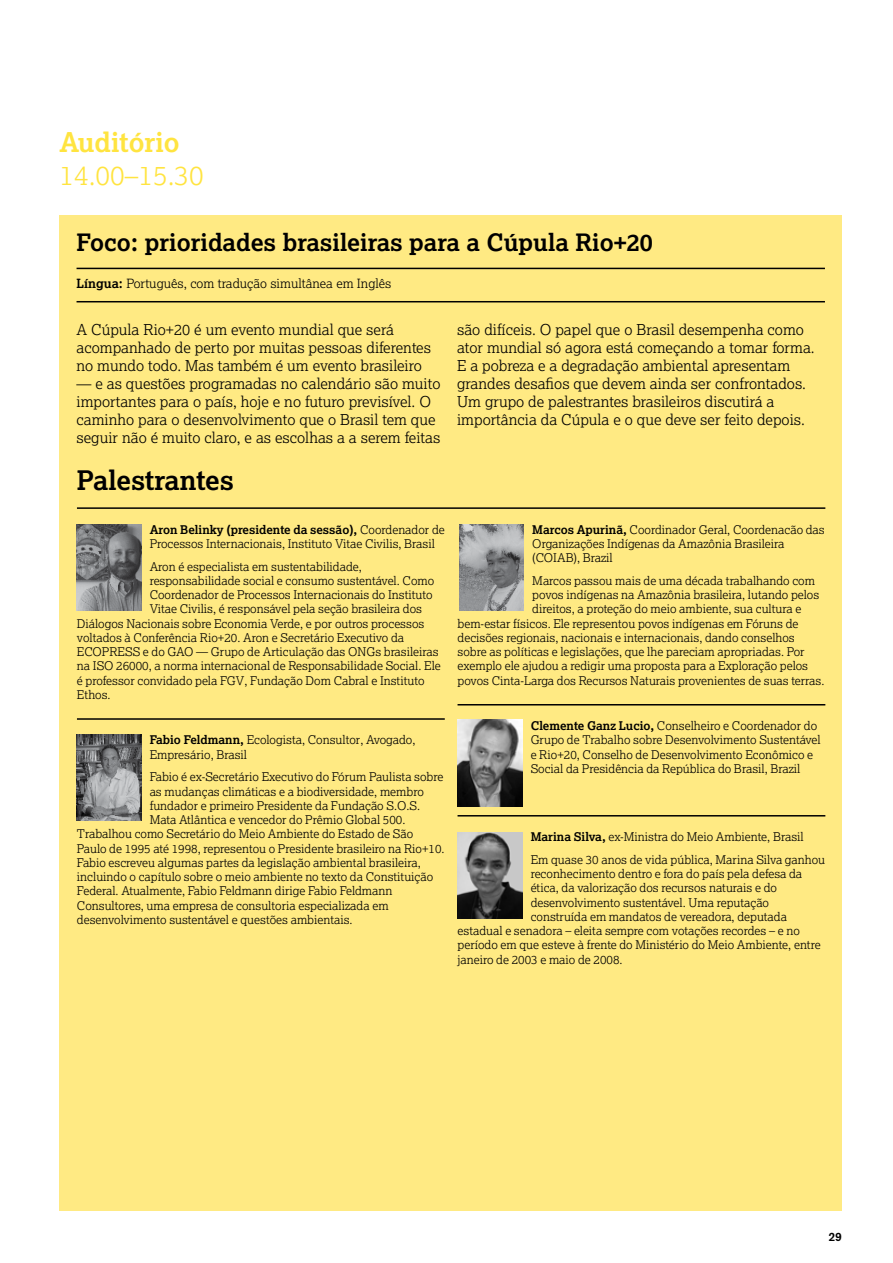
<style>
.page{position:relative;width:893px;height:1263px;background:#fff}
.page>*{position:absolute;margin:0;border:0;box-sizing:border-box;transform-origin:0 0}
.t1{font:700 27px "Lexia";color:#000}
.t2{font:300 27px "Lexia";color:#ffe440}
.t3{font:700 27px "Lexia";color:#ffe440}
.t4{font:700 24px "Lexia";color:#000}
.t5{font:300 15px/18px "Lexia";color:#000}
.t6{font:300 12.75px "Lexia";color:#000}
.t7{font:300 12px/14.2px "Lexia";color:#000}
.t8{font:500 12px "Akzidenz Grotesk BE";color:#000}
.s1{font-weight:700}
</style>
<div class="page">
<div style="left:60px;top:215px;width:782px;height:996px;background:#ffea83"></div>
<hr style="left:77px;top:268px;width:748px;height:1px;background:#000">
<hr style="left:77px;top:301px;width:748px;height:1px;background:#000">
<hr style="left:77px;top:718px;width:368px;height:2px;background:#000">
<hr style="left:77px;top:507px;width:748px;height:2px;background:#000">
<img style="left:77px;top:525px;width:64px;height:86px">
<img style="left:77px;top:735px;width:64px;height:86px">
<hr style="left:458px;top:704px;width:367px;height:1px;background:#000">
<hr style="left:458px;top:815px;width:367px;height:1px;background:#000">
<img style="left:459px;top:525px;width:65px;height:86px">
<img style="left:458px;top:720px;width:64px;height:86px">
<img style="left:458px;top:832px;width:64px;height:86px">
<h1 class="t3" style="left:60px;top:125px;width:122px">Auditório</h1>
<h1 class="t2" style="left:60px;top:158px;width:146px">14.00–15.30</h1>
<h2 class="t4" style="left:77px;top:227px;width:578px">Foco: prioridades brasileiras para a Cúpula Rio+20</h2>
<p class="t6" style="left:77px;top:276px;width:316px"><span class="s1">Língua:</span> Português, com tradução simultânea em Inglês</p>
<p class="t5" style="left:77px;top:320px;width:356px">A Cúpula Rio+20 é um evento mundial que será acompanhado de perto por muitas pessoas diferentes no mundo todo. Mas também é um evento brasileiro</p>
<p class="t5" style="left:77px;top:374px;width:365px">— e as questões programadas no calendário são muito importantes para o país, hoje e no futuro previsível. O caminho para o desenvolvimento que o Brasil tem que seguir não é muito claro, e as escolhas a a serem feitas</p>
<p class="t5" style="left:457px;top:320px;width:359px">são difíceis. O papel que o Brasil desempenha como ator mundial só agora está começando a tomar forma.<br>E a pobreza e a degradação ambiental apresentam grandes desafios que devem ainda ser confrontados.<br>Um grupo de palestrantes brasileiros discutirá a importância da Cúpula e o que deve ser feito depois.</p>
<h1 class="t1" style="left:77px;top:463px;width:159px">Palestrantes</h1>
<p class="t7" style="left:150px;top:522px;width:297px"><span class="s1">Aron Belinky (presidente da sessão),</span> Coordenador de<br>Processos Internacionais, Instituto Vitae Civilis, Brasil</p>
<p class="t7" style="left:150px;top:559px;width:214px">Aron é especialista em sustentabilidade,</p>
<p class="t7" style="left:150px;top:573px;width:286px">responsabilidade social e consumo sustentável. Como</p>
<p class="t7" style="left:150px;top:587px;width:284px">Coordenador de Processos Internacionais do Instituto</p>
<p class="t7" style="left:150px;top:602px;width:274px">Vitae Civilis, é responsável pela seção brasileira dos</p>
<p class="t7" style="left:77px;top:616px;width:349px">Diálogos Nacionais sobre Economia Verde, e por outros processos</p>
<p class="t7" style="left:77px;top:630px;width:329px">voltados à Conferência Rio+20. Aron e Secretário Executivo da</p>
<p class="t7" style="left:77px;top:644px;width:363px">ECOPRESS e do GAO — Grupo de Articulação das ONGs brasileiras</p>
<p class="t7" style="left:77px;top:659px;width:365px">na ISO 26000, a norma internacional de Responsabilidade Social. Ele</p>
<p class="t7" style="left:77px;top:673px;width:349px">é professor convidado pela FGV, Fundação Dom Cabral e Instituto</p>
<p class="t7" style="left:77px;top:687px;width:35px">Ethos.</p>
<p class="t7" style="left:150px;top:733px;width:267px"><span class="s1">Fabio Feldmann,</span> Ecologista, Consultor, Avogado,<br>Empresário, Brasil</p>
<p class="t7" style="left:150px;top:770px;width:295px">Fabio é ex-Secretário Executivo do Fórum Paulista sobre</p>
<p class="t7" style="left:150px;top:784px;width:276px">as mudanças climáticas e a biodiversidade, membro</p>
<p class="t7" style="left:150px;top:798px;width:272px">fundador e primeiro Presidente da Fundação S.O.S.</p>
<p class="t7" style="left:150px;top:812px;width:257px">Mata Atlântica e vencedor do Prêmio Global 500.</p>
<p class="t7" style="left:77px;top:827px;width:338px">Trabalhou como Secretário do Meio Ambiente do Estado de São</p>
<p class="t7" style="left:77px;top:841px;width:369px">Paulo de 1995 até 1998, representou o Presidente brasileiro na Rio+10.</p>
<p class="t7" style="left:77px;top:855px;width:345px">Fabio escreveu algumas partes da legislação ambiental brasileira,</p>
<p class="t7" style="left:77px;top:869px;width:358px">incluindo o capítulo sobre o meio ambiente no texto da Constituição</p>
<p class="t7" style="left:77px;top:884px;width:317px">Federal. Atualmente, Fabio Feldmann dirige Fabio Feldmann</p>
<p class="t7" style="left:77px;top:898px;width:313px">Consultores, uma empresa de consultoria especializada em</p>
<p class="t7" style="left:77px;top:912px;width:277px">desenvolvimento sustentável e questões ambientais.</p>
<p class="t7" style="left:532px;top:522px;width:294px"><span class="s1">Marcos Apurinã,</span> Coordinador Geral, Coordenacão das<br>Organizações Indígenas da Amazônia Brasileira (COIAB), Brazil</p>
<p class="t7" style="left:532px;top:573px;width:284px">Marcos passou mais de uma década trabalhando com</p>
<p class="t7" style="left:532px;top:587px;width:288px">povos indígenas na Amazônia brasileira, lutando pelos</p>
<p class="t7" style="left:532px;top:602px;width:271px">direitos, a proteção do meio ambiente, sua cultura e</p>
<p class="t7" style="left:458px;top:616px;width:342px">bem-estar físicos. Ele representou povos indígenas em Fóruns de</p>
<p class="t7" style="left:458px;top:630px;width:339px">decisões regionais, nacionais e internacionais, dando conselhos</p>
<p class="t7" style="left:458px;top:644px;width:349px">sobre as políticas e legislações, que lhe pareciam apropriadas. Por</p>
<p class="t7" style="left:458px;top:659px;width:352px">exemplo ele ajudou a redigir uma proposta para a Exploração pelos</p>
<p class="t7" style="left:458px;top:673px;width:368px">povos Cinta-Larga dos Recursos Naturais provenientes de suas terras.</p>
<p class="t7" style="left:531px;top:718px;width:292px"><span class="s1">Clemente Ganz Lucio,</span> Conselheiro e Coordenador do Grupo de Trabalho sobre Desenvolvimento Sustentável e Rio+20, Conselho de Desenvolvimento Econômico e Social da Presidência da República do Brasil, Brazil</p>
<p class="t7" style="left:531px;top:825px;width:296px;line-height:22.8px"><span class="s1">Marina Silva,</span> ex-Ministra do Meio Ambiente, Brasil<br>Em quase 30 anos de vida pública, Marina Silva ganhou</p>
<p class="t7" style="left:531px;top:866px;width:273px">reconhecimento dentro e fora do país pela defesa da</p>
<p class="t7" style="left:531px;top:881px;width:248px">ética, da valorização dos recursos naturais e do</p>
<p class="t7" style="left:531px;top:895px;width:240px">desenvolvimento sustentável. Uma reputação</p>
<p class="t7" style="left:531px;top:909px;width:258px">construída em mandatos de vereadora, deputada</p>
<p class="t7" style="left:458px;top:923px;width:344px">estadual e senadora – eleita sempre com votações recordes – e no</p>
<p class="t7" style="left:458px;top:938px;width:365px">período em que esteve à frente do Ministério do Meio Ambiente, entre</p>
<p class="t7" style="left:458px;top:952px;width:167px">janeiro de 2003 e maio de 2008.</p>
<p class="t8" style="left:828px;top:1229px;width:15px">29</p>
</div>
